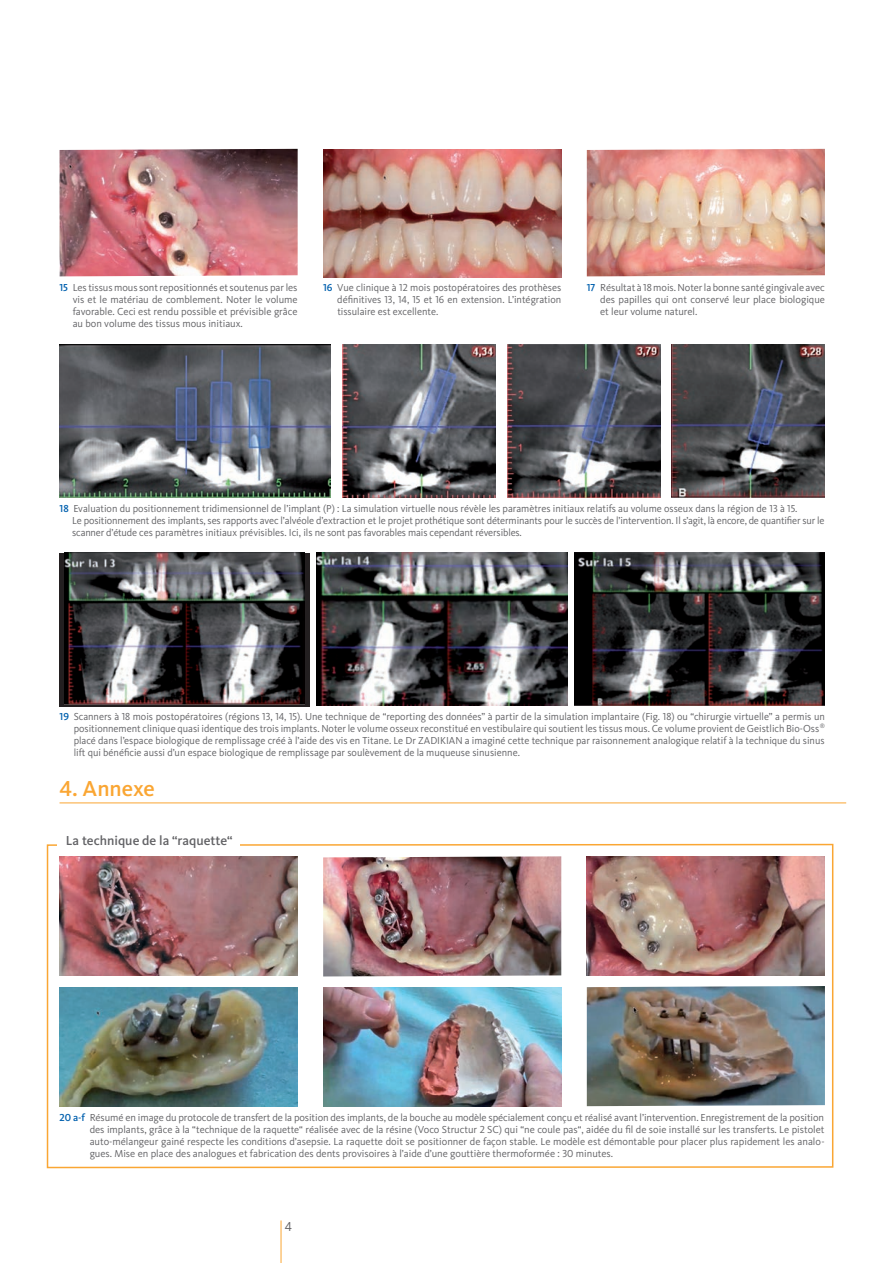
<style>
.page{position:relative;width:893px;height:1263px;background:#fff}
.page>*{position:absolute;margin:0;border:0;box-sizing:border-box;transform-origin:0 0}
.Zwischentitel{font:500 22.5px "Kievit OT";color:#faa633}
.t1{font:500 13.5px "Kievit OT";color:#636366}
.t2{font:13.5px "Kievit OT";color:#636366}
.CC_Légende{font:10.5px/12px "Kievit OT";color:#636366;text-align:justify}
.s1{font-weight:500;color:#0160ae}
</style>
<div class="page">
<svg style="left:46px;top:843px;width:788px;height:326px"></svg>
<hr style="left:281px;top:1220px;width:1px;height:43px;background:#faa633">
<img style="left:672px;top:344px;width:153px;height:153px">
<img style="left:507px;top:344px;width:153px;height:153px">
<img style="left:342px;top:344px;width:153px;height:153px">
<img style="left:60px;top:344px;width:270px;height:153px">
<img style="left:323px;top:987px;width:238px;height:119px">
<img style="left:60px;top:987px;width:237px;height:119px">
<img style="left:587px;top:986px;width:238px;height:120px">
<img style="left:323px;top:150px;width:238px;height:127px">
<img style="left:587px;top:149px;width:238px;height:127px">
<svg style="left:60px;top:553px;width:250px;height:153px;background:#1d1a1b"></svg>
<img style="left:65px;top:553px;width:239px;height:152px">
<img style="left:317px;top:553px;width:251px;height:153px">
<img style="left:574px;top:553px;width:251px;height:153px">
<img style="left:60px;top:856px;width:238px;height:119px">
<img style="left:323px;top:856px;width:238px;height:120px">
<img style="left:587px;top:856px;width:238px;height:119px">
<img style="left:60px;top:149px;width:238px;height:127px">
<div style="left:57px;top:835px;width:183px;height:16px;background:#fff"></div>
<hr style="left:60px;top:802px;width:786px;height:1px;background:#faa633">
<p class="CC_Légende" style="left:73px;top:282px;width:227px;text-indent:-13px"><span class="s1">15</span> Les tissus mous sont repositionnés et soutenus par les vis et le matériau de comblement. Noter le volume favorable. Ceci est rendu possible et prévisible grâce au bon volume des tissus mous initiaux.</p>
<p class="CC_Légende" style="left:337px;top:282px;width:225px;text-indent:-14px"><span class="s1">16</span> Vue clinique à 12 mois postopératoires des prothèses définitives 13, 14, 15 et 16 en extension. L’intégration tissulaire est excellente.</p>
<p class="CC_Légende" style="left:600px;top:282px;width:226px;text-indent:-13px"><span class="s1">17</span> Résultat à 18 mois. Noter la bonne santé gingivale avec des papilles qui ont conservé leur place biologique et leur volume naturel.</p>
<p class="CC_Légende" style="left:60px;top:502px;width:739px"><span class="s1">18</span> Evaluation du positionnement tridimensionnel de l’implant (P) : La simulation virtuelle nous révèle les paramètres initiaux relatifs au volume osseux dans la région de 13 à 15.</p>
<p class="CC_Légende" style="left:72px;top:514px;width:754px">Le positionnement des implants, ses rapports avec l’alvéole d’extraction et le projet prothétique sont déterminants pour le succès de l’intervention. Il s’agit, là encore, de quantifier sur le scanner d’étude ces paramètres initiaux prévisibles. Ici, ils ne sont pas favorables mais cependant réversibles.</p>
<p class="CC_Légende" style="left:74px;top:710px;width:753px;text-indent:-14px"><span class="s1">19</span> Scanners à 18 mois postopératoires (régions 13, 14, 15). Une technique de “reporting des données” à partir de la simulation implantaire (Fig. 18) ou “chirurgie virtuelle” a permis un positionnement clinique quasi identique des trois implants. Noter le volume osseux reconstitué en vestibulaire qui soutient les tissus mous. Ce volume provient de Geistlich Bio-Oss<sup>® </sup>placé dans l’espace biologique de remplissage créé à l’aide des vis en Titane. Le Dr ZADIKIAN a imaginé cette technique par raisonnement analogique relatif à la technique du sinus lift qui bénéficie aussi d’un espace biologique de remplissage par soulèvement de la muqueuse sinusienne.</p>
<p class="Zwischentitel" style="left:60px;top:775px;width:97px">4. Annexe</p>
<p class="t1" style="left:66px;top:833px;width:168px">La technique de la “raquette“</p>
<p class="CC_Légende" style="left:90px;top:1112px;width:736px;text-indent:-30px"><span class="s1">20 a-f</span> Résumé en image du protocole de transfert de la position des implants, de la bouche au modèle spécialement conçu et réalisé avant l’intervention. Enregistrement de la position des implants, grâce à la “technique de la raquette“ réalisée avec de la résine (Voco Structur 2 SC) qui “ne coule pas“, aidée du fil de soie installé sur les transferts. Le pistolet auto-mélangeur gainé respecte les conditions d’asepsie. La raquette doit se positionner de façon stable. Le modèle est démontable pour placer plus rapidement les analo&shy;gues. Mise en place des analogues et fabrication des dents provisoires à l’aide d’une gouttière thermoformée : 30 minutes.</p>
<p class="t2" style="left:285px;top:1218px;width:9px">4</p>
</div>
